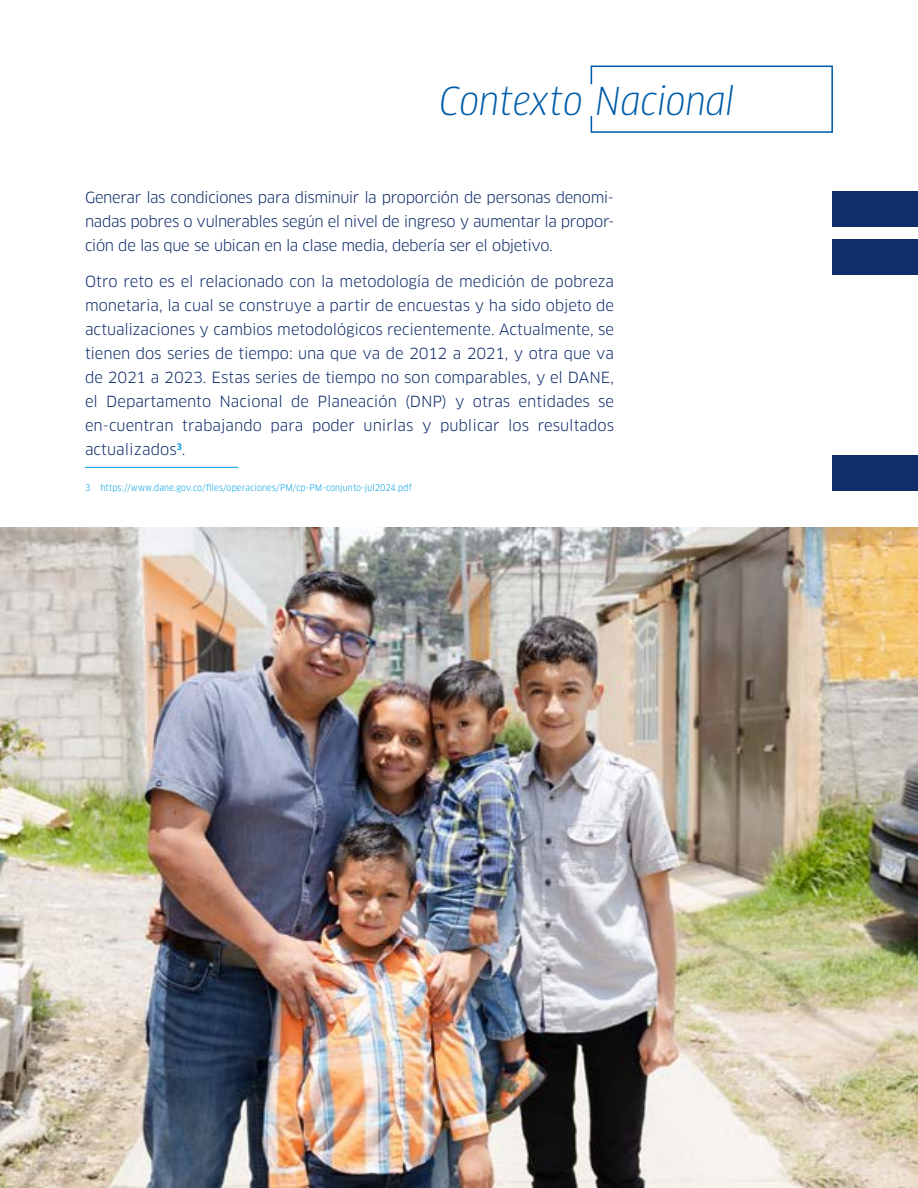
<style>
.page{position:relative;width:918px;height:1188px;background:#fff}
.page>*{position:absolute;margin:0;border:0;box-sizing:border-box;transform-origin:0 0}
.t1{font:italic 37.5px "Clan Pro Narr";color:#005da9}
.t2{font:15px/24px "Clan Pro";letter-spacing:-.005em;color:#112d6a;text-align:justify}
.t3{font:9px "Clan Pro Narr";letter-spacing:.02em;color:#009fe3}
</style>
<div class="page">
<svg style="left:590px;top:65px;width:243px;height:68px"></svg>
<hr style="left:85px;top:467px;width:153px;height:1px;background:#009fe3">
<img style="left:0;top:527px;width:918px;height:661px">
<div style="left:833px;top:239px;width:85px;height:36px;background:#112d6a"></div>
<div style="left:833px;top:191px;width:85px;height:36px;background:#112d6a"></div>
<div style="left:833px;top:455px;width:85px;height:36px;background:#112d6a"></div>
<h1 class="t1" style="left:439px;top:79px;width:296px">Contexto Nacional</h1>
<p class="t2" style="left:85px;top:186px;width:531px">Generar las condiciones para disminuir la proporción de personas denomi&shy;nadas pobres o vulnerables según el nivel de ingreso y aumentar la propor&shy;ción de las que se ubican en la clase media, debería ser el objetivo.</p>
<p class="t2" style="left:85px;top:270px;width:531px">Otro reto es el relacionado con la metodología de medición de pobreza monetaria, la cual se construye a partir de encuestas y ha sido objeto de actualizaciones y cambios metodológicos recientemente. Actualmente, se tienen dos series de tiempo: una que va de 2012 a 2021, y otra que va de 2021 a 2023. Estas series de tiempo no son comparables, y el DANE, el Departamento Nacional de Planeación (DNP) y otras entidades se en-cuentran trabajando para poder unirlas y publicar los resultados actualizados<sup>3</sup>.</p>
<p class="t3" style="left:85px;top:483px;width:329px">3 https://www.dane.gov.co/files/operaciones/PM/cp-PM-conjunto-jul2024.pdf</p>
</div>
